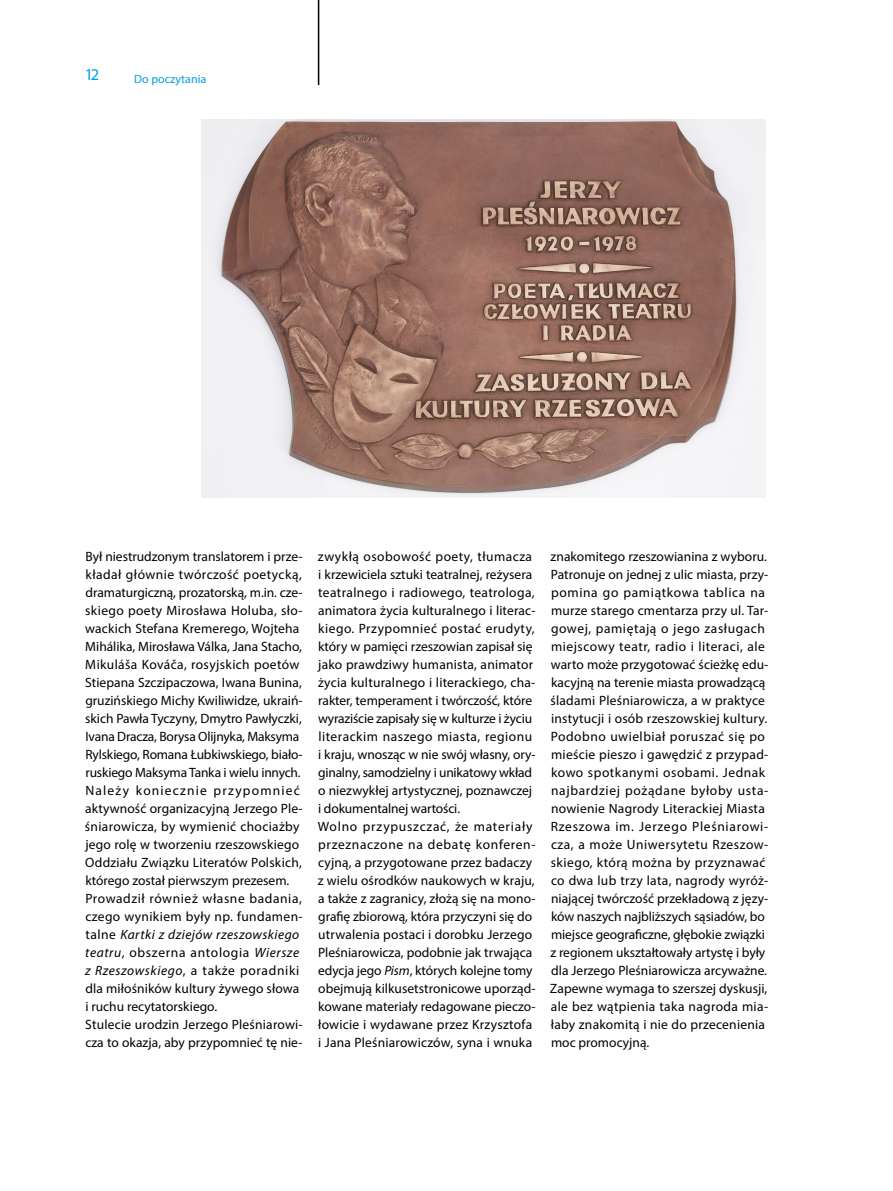
<style>
.page{position:relative;width:893px;height:1191px;background:#fff}
.page>*{position:absolute;margin:0;border:0;box-sizing:border-box;transform-origin:0 0}
.t1{font:16.5px "Myriad Pro";color:#009fe3}
.t2{font:13.5px/18px "Myriad Pro";letter-spacing:.01em;color:#000}
.t3{font:12px "Myriad Pro";color:#009fe3}
.s1{font-style:italic}
</style>
<div class="page">
<hr style="left:318px;top:0;width:1px;height:85px;background:#000">
<img style="left:201px;top:119px;width:564px;height:378px">
<p class="t1" style="left:86px;top:65px;width:14px">12</p>
<p class="t3" style="left:134px;top:71px;width:74px">Do poczytania</p>
<p class="t2" style="left:85px;top:547px;width:219px">Był niestrudzonym translatorem i prze&shy;kładał głównie twórczość poetycką, dramaturgiczną, prozatorską, m.in. cze&shy;skiego poety Mirosława Holuba, sło&shy;wackich Stefana Kremerego, Wojteha Mihálika, Mirosława Válka, Jana Stacho, Mikuláša Kováča, rosyjskich poetów Stiepana Szczipaczowa, Iwana Bunina, gruzińskiego Michy Kwiliwidze, ukraiń&shy;skich Pawła Tyczyny, Dmytro Pawłyczki, Ivana Dracza, Borysa Olijnyka, Maksyma Rylskiego, Romana Łubkiwskiego, biało&shy;ruskiego Maksyma Tanka i wielu innych.<br>Należy koniecznie przypomnieć aktywność organizacyjną Jerzego Ple&shy;śniarowicza, by wymienić chociażby jego rolę w tworzeniu rzeszowskiego Oddziału Związku Literatów Polskich, którego został pierwszym prezesem.<br>Prowadził również własne badania, czego wynikiem były np. fundamen&shy;talne <span class="s1">Kartki z dziejów rzeszowskiego teatru</span>, obszerna antologia <span class="s1">Wiersze z Rzeszowskiego</span>, a także poradniki dla miłośników kultury żywego słowa i ruchu recytatorskiego.<br>Stulecie urodzin Jerzego Pleśniarowi&shy;cza to okazja, aby przypomnieć tę nie-</p>
<p class="t2" style="left:318px;top:547px;width:219px">zwykłą osobowość poety, tłumacza i krzewiciela sztuki teatralnej, reżysera teatralnego i radiowego, teatrologa, animatora życia kulturalnego i literac&shy;kiego. Przypomnieć postać erudyty, który w pamięci rzeszowian zapisał się jako prawdziwy humanista, animator życia kulturalnego i literackiego, cha&shy;rakter, temperament i twórczość, które wyraziście zapisały się w kulturze i życiu literackim naszego miasta, regionu i kraju, wnosząc w nie swój własny, ory&shy;ginalny, samodzielny i unikatowy wkład o niezwykłej artystycznej, poznawczej i dokumentalnej wartości.<br>Wolno przypuszczać, że materiały przeznaczone na debatę konferen&shy;cyjną, a przygotowane przez badaczy z wielu ośrodków naukowych w kraju, a także z zagranicy, złożą się na mono&shy;grafię zbiorową, która przyczyni się do utrwalenia postaci i dorobku Jerzego Pleśniarowicza, podobnie jak trwająca edycja jego <span class="s1">Pism</span>, których kolejne tomy obejmują kilkusetstronicowe uporząd&shy;kowane materiały redagowane pieczo&shy;łowicie i wydawane przez Krzysztofa i Jana Pleśniarowiczów, syna i wnuka</p>
<p class="t2" style="left:550px;top:547px;width:220px">znakomitego rzeszowianina z wyboru.<br>Patronuje on jednej z ulic miasta, przy&shy;pomina go pamiątkowa tablica na murze starego cmentarza przy ul. Tar&shy;gowej, pamiętają o jego zasługach miejscowy teatr, radio i literaci, ale warto może przygotować ścieżkę edu&shy;kacyjną na terenie miasta prowadzącą śladami Pleśniarowicza, a w praktyce instytucji i osób rzeszowskiej kultury.<br>Podobno uwielbiał poruszać się po mieście pieszo i gawędzić z przypad&shy;kowo spotkanymi osobami. Jednak najbardziej pożądane byłoby usta&shy;nowienie Nagrody Literackiej Miasta Rzeszowa im. Jerzego Pleśniarowi&shy;cza, a może Uniwersytetu Rzeszow&shy;skiego, którą można by przyznawać co dwa lub trzy lata, nagrody wyróż&shy;niającej twórczość przekładową z języ&shy;ków naszych najbliższych sąsiadów, bo miejsce geograficzne, głębokie związki z regionem ukształtowały artystę i były dla Jerzego Pleśniarowicza arcyważne.<br>Zapewne wymaga to szerszej dyskusji, ale bez wątpienia taka nagroda mia&shy;łaby znakomitą i nie do przecenienia moc promocyjną.</p>
</div>
